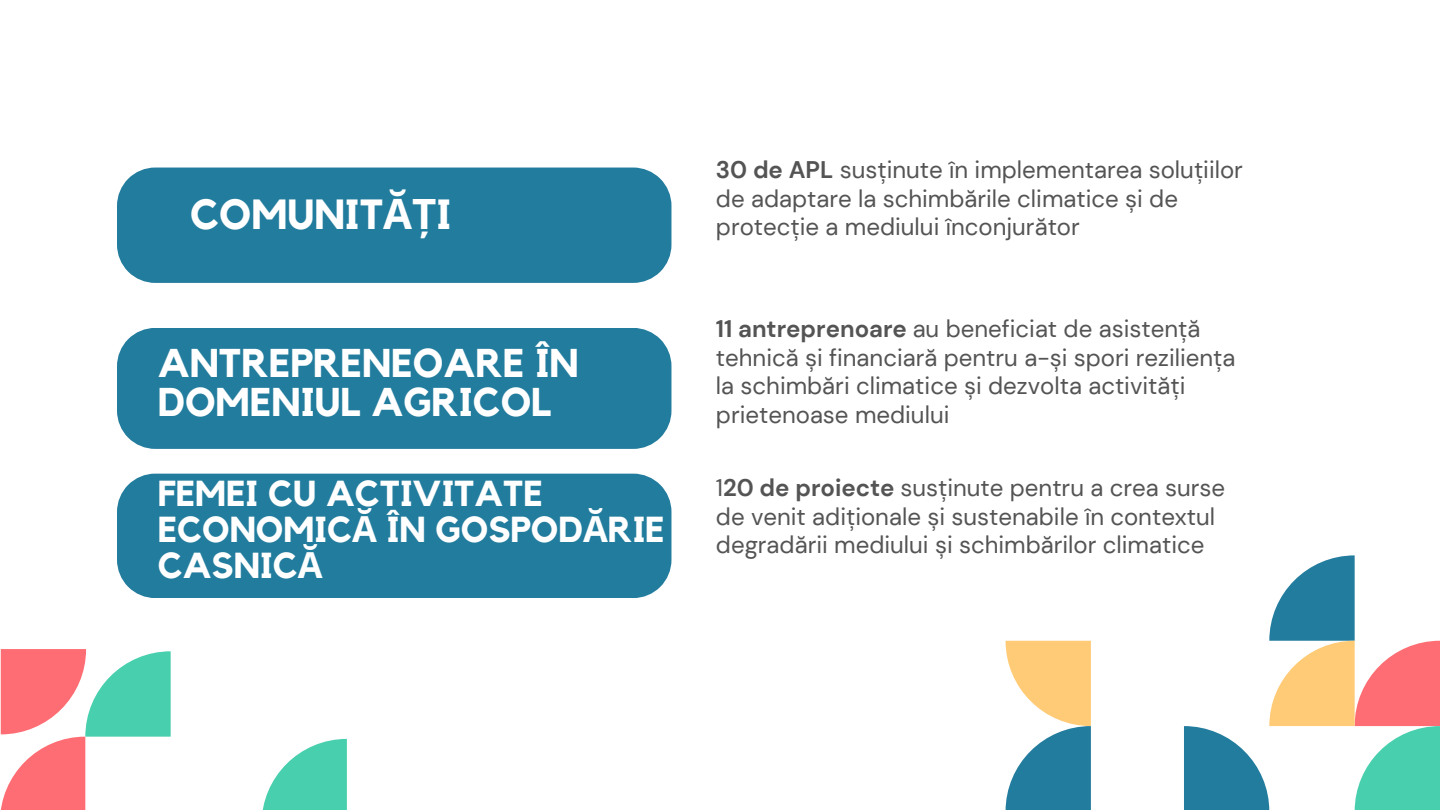
<style>
.page{position:relative;width:1440px;height:810px;background:#fff}
.page>*{position:absolute;margin:0;border:0;box-sizing:border-box;transform-origin:0 0}
.t1{font:700 42px "Kollektif";color:#fff}
.t2{font:700 40px/39.8px "Kollektif";color:#fff}
.t3{font:700 36px/36px "Kollektif";color:#fff}
.t4{font:24px/28.5px "DM Sans";color:#545454}
.s1{font-family:"Noto Sans"}
.s2{font-weight:700}
</style>
<div class="page">
<div style="left:117px;top:328px;width:554px;height:121px;background:#227c9d"></div>
<div style="left:117px;top:474px;width:554px;height:124px;background:#227c9d"></div>
<svg style="left:0;top:649px;width:171px;height:161px"></svg>
<svg style="left:262px;top:739px;width:85px;height:71px"></svg>
<svg style="left:1184px;top:555px;width:256px;height:255px"></svg>
<svg style="left:1006px;top:641px;width:85px;height:169px"></svg>
<div style="left:117px;top:168px;width:554px;height:115px;background:#227c9d"></div>
<p class="t1" style="left:190px;top:195px;width:263px">COMUNIT<span class="s1">ĂȚ</span>I</p>
<p class="t2" style="left:158px;top:344px;width:423px">ANTREPRENEOARE ÎN<br>DOMENIUL AGRICOL</p>
<p class="t3" style="left:158px;top:477px;width:387px">FEMEI CU ACTIVITATE</p>
<p class="t3" style="left:158px;top:513px;width:508px">ECONOMIC<span class="s1">Ă</span> ÎN GOSPOD<span class="s1">Ă</span>RIE<br>CASNIC<span class="s1">Ă</span></p>
<p class="t4" style="left:716px;top:156px;width:529px"><span class="s2">30 de APL</span> susținute în implementarea soluțiilor de adaptare la schimbările climatice și de protecție a mediului înconjurător</p>
<p class="t4" style="left:716px;top:315px;width:521px"><span class="s2">11 antreprenoare</span> au beneficiat de asistență tehnică și financiară pentru a-și spori reziliența la schimbări climatice și dezvolta activități prietenoase mediului</p>
<p class="t4" style="left:716px;top:474px;width:511px">1<span class="s2">20 de proiecte</span> susținute pentru a crea surse de venit adiționale și sustenabile în contextul degradării mediului și schimbărilor climatice</p>
</div>
